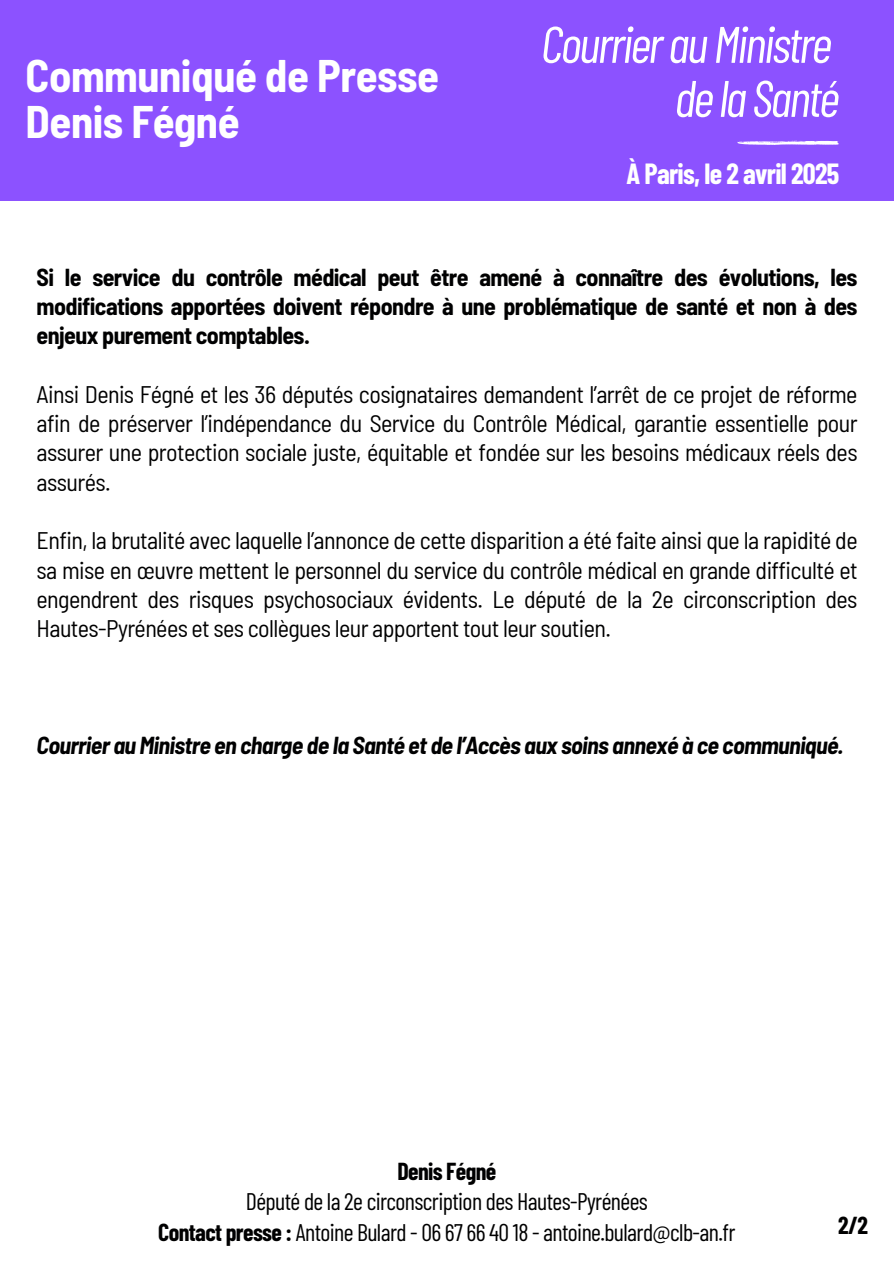
<style>
.page{position:relative;width:894px;height:1264px;background:#fff}
.page>*{position:absolute;margin:0;border:0;box-sizing:border-box;transform-origin:0 0}
.t1{font:italic 51.3px/54px "Barlow Condensed";letter-spacing:-.045em;color:#fff;text-align:right}
.t2{font:700 semi-condensed 44.55px/46.2px "Barlow";letter-spacing:-.01em;color:#fff}
.t3{font:700 28.5px "Barlow Condensed";letter-spacing:-.025em;color:#fff}
.t4{font:semi-condensed 24px/29.2px "Barlow";letter-spacing:-.025em;color:#000001;text-align:justify}
.t5{font:700 semi-condensed 24px/29.2px "Barlow";letter-spacing:-.025em;color:#000001;text-align:justify}
.t6{font:24px "Barlow Condensed";letter-spacing:-.025em;color:#000001}
.t7{font:italic 700 semi-condensed 24px "Barlow";letter-spacing:-.025em;color:#000001}
.t8{font:700 24px "Barlow Condensed";letter-spacing:-.025em;color:#000001}
.s1{font-weight:700}
</style>
<div class="page">
<div style="left:0;top:0;width:893px;height:201px;background:#8c52ff"></div>
<svg style="left:737px;top:141px;width:101px;height:4px"></svg>
<p class="t2" style="left:26px;top:51px;width:415px">Communiqué de Presse<br>Denis Fégné</p>
<h1 class="t1" style="left:540px;top:15px;width:300px">Courrier auMinistre dela Santé</h1>
<p class="t3" style="left:626px;top:156px;width:214px">À Paris, le 2 avril 2025</p>
<h2 class="t5" style="left:37px;top:262px;width:822px">Si le service du contrôle médical peut être amené à connaître des évolutions, les modifications apportées doivent répondre à une problématique de santé et non à des enjeux purement comptables.</h2>
<p class="t4" style="left:37px;top:379px;width:822px">Ainsi Denis Fégné et les 36 députés cosignataires demandent l’arrêt de ce projet de réforme afin de préserver l’indépendance du Service du Contrôle Médical, garantie essentielle pour assurer une protection sociale juste, équitable et fondée sur les besoins médicaux réels des assurés.</p>
<h3 class="t4" style="left:37px;top:525px;width:822px">Enfin, la brutalité avec laquelle l’annonce de cette disparition a été faite ainsi que la rapidité de sa mise en œuvre mettent le personnel du service du contrôle médical en grande difficulté et engendrent des risques psychosociaux évidents. Le député de la 2e circonscription des Hautes-Pyrénées et ses collègues leur apportent tout leur soutien.</h3>
<h4 class="t7" style="left:37px;top:730px;width:808px">Courrier au Ministre en charge de la Santé et de l’Accès aux soins annexé à ce communiqué.</h4>
<h4 class="t8" style="left:397px;top:1155px;width:100px">Denis Fégné</h4>
<p class="t6" style="left:246px;top:1186px;width:403px">Député de la 2e circonscription des Hautes-Pyrénées</p>
<p class="t6" style="left:158px;top:1216px;width:578px"><span class="s1">Contact presse :</span> Antoine Bulard - 06 67 66 40 18 - antoine.bulard@clb-an.fr</p>
<p class="t8" style="left:838px;top:1209px;width:31px">2/2</p>
</div>
